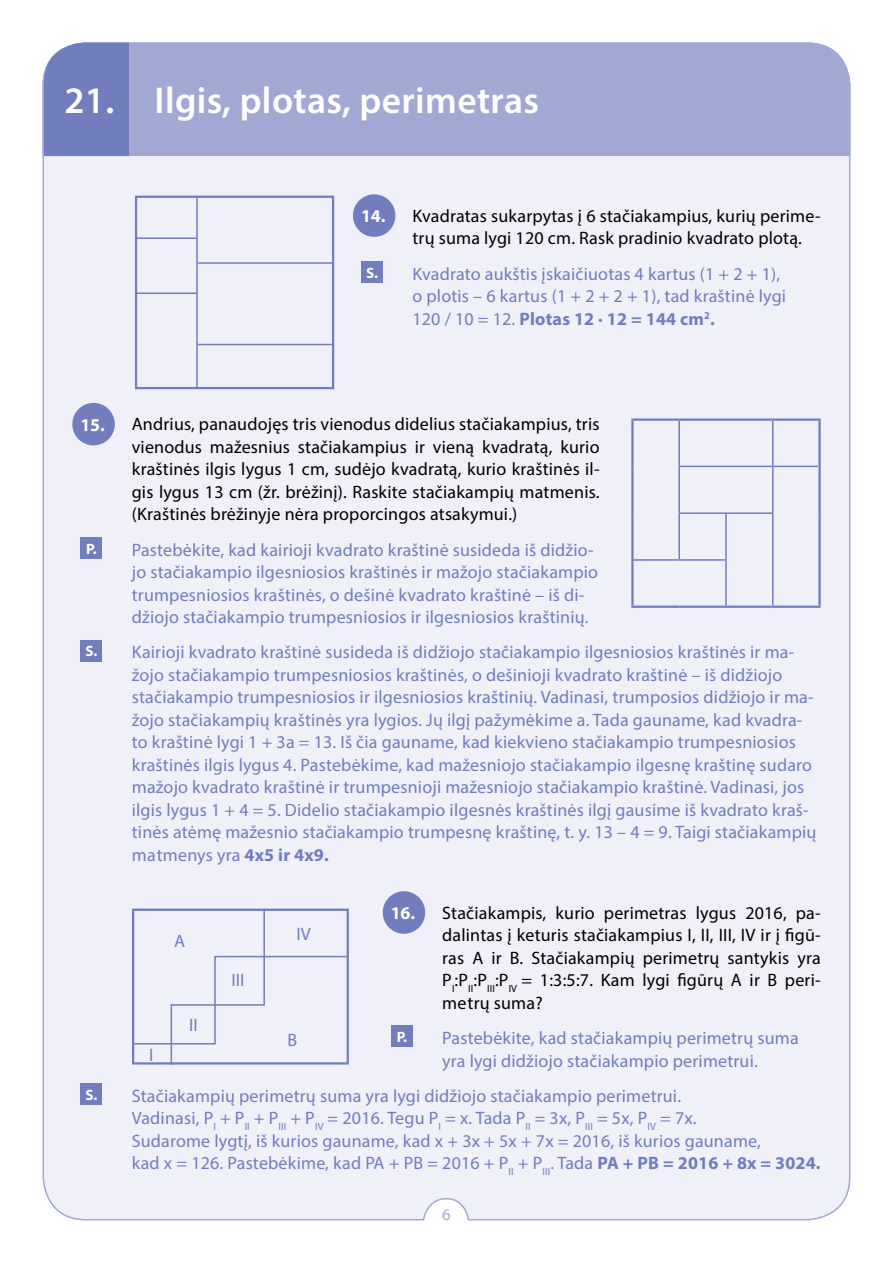
<style>
.page{position:relative;width:893px;height:1263px;background:#fff}
.page>*{position:absolute;margin:0;border:0;box-sizing:border-box;transform-origin:0 0}
.t1{font:600 37.5px "Myriad Pro";letter-spacing:.01em;color:#fff}
._4__Atsakymas{font:18px/22.5px "Myriad Pro";letter-spacing:.01em;color:#717dbd}
._2__Užduotis_12_pt{font:18px/22.5px "Myriad Pro";letter-spacing:.01em;color:#000;text-align:justify}
._8__Myriad_8_pt__mėl{font:18px "Myriad Pro";color:#717dbd}
.t2{font:700 18px "Myriad Pro";color:#fff}
.t3{font:16.5px "Myriad Pro";color:#a2a8d4}
.t4{font:700 15px "Myriad Pro";color:#fff}
.s1{font-weight:700}
</style>
<div class="page">
<div style="left:42px;top:42px;width:809px;height:1179px;background:#f0f0f8"></div>
<div style="left:43px;top:43px;width:807px;height:113px;background:#a2a8d4"></div>
<div style="left:44px;top:43px;width:85px;height:113px;background:#717dbd"></div>
<div style="left:353px;top:194px;width:42px;height:43px;background:#717dbd;border-radius:50%"></div>
<div style="left:361px;top:261px;width:22px;height:22px;background:#717dbd"></div>
<div style="left:72px;top:403px;width:43px;height:42px;background:#717dbd;border-radius:50%"></div>
<div style="left:81px;top:537px;width:21px;height:22px;background:#717dbd"></div>
<div style="left:81px;top:640px;width:21px;height:21px;background:#717dbd"></div>
<div style="left:383px;top:891px;width:42px;height:43px;background:#717dbd;border-radius:50%"></div>
<div style="left:391px;top:1026px;width:21px;height:21px;background:#717dbd"></div>
<div style="left:81px;top:1083px;width:21px;height:22px;background:#717dbd"></div>
<hr style="left:678px;top:421px;width:2px;height:45px;background:#717dbd">
<hr style="left:772px;top:421px;width:1px;height:45px;background:#717dbd">
<hr style="left:678px;top:466px;width:48px;height:1px;background:#717dbd">
<hr style="left:678px;top:467px;width:2px;height:45px;background:#717dbd">
<hr style="left:726px;top:466px;width:47px;height:1px;background:#717dbd">
<hr style="left:773px;top:466px;width:45px;height:1px;background:#717dbd">
<hr style="left:772px;top:467px;width:1px;height:45px;background:#717dbd">
<hr style="left:678px;top:512px;width:48px;height:2px;background:#717dbd">
<hr style="left:678px;top:514px;width:2px;height:45px;background:#717dbd">
<hr style="left:726px;top:512px;width:47px;height:2px;background:#717dbd">
<hr style="left:725px;top:514px;width:2px;height:45px;background:#717dbd">
<hr style="left:772px;top:514px;width:1px;height:46px;background:#717dbd">
<hr style="left:772px;top:560px;width:1px;height:46px;background:#717dbd">
<hr style="left:634px;top:559px;width:45px;height:2px;background:#717dbd">
<hr style="left:679px;top:559px;width:48px;height:2px;background:#717dbd">
<hr style="left:725px;top:561px;width:2px;height:45px;background:#717dbd">
<hr style="left:631px;top:418px;width:48px;height:3px;background:#717dbd">
<hr style="left:631px;top:421px;width:3px;height:45px;background:#717dbd">
<hr style="left:631px;top:466px;width:3px;height:47px;background:#717dbd">
<hr style="left:631px;top:513px;width:3px;height:47px;background:#717dbd">
<hr style="left:679px;top:418px;width:47px;height:3px;background:#717dbd">
<hr style="left:726px;top:418px;width:47px;height:3px;background:#717dbd">
<hr style="left:773px;top:418px;width:48px;height:3px;background:#717dbd">
<hr style="left:818px;top:421px;width:3px;height:45px;background:#717dbd">
<hr style="left:818px;top:466px;width:3px;height:47px;background:#717dbd">
<hr style="left:818px;top:513px;width:3px;height:47px;background:#717dbd">
<hr style="left:818px;top:560px;width:3px;height:46px;background:#717dbd">
<hr style="left:773px;top:606px;width:48px;height:2px;background:#717dbd">
<hr style="left:726px;top:606px;width:47px;height:2px;background:#717dbd">
<hr style="left:631px;top:560px;width:3px;height:46px;background:#717dbd">
<hr style="left:631px;top:606px;width:48px;height:2px;background:#717dbd">
<hr style="left:679px;top:606px;width:47px;height:2px;background:#717dbd">
<svg style="left:130px;top:907px;width:220px;height:159px"></svg>
<div style="left:135px;top:196px;width:199px;height:193px;border:2px solid #717dbd"></div>
<hr style="left:196px;top:196px;width:2px;height:193px;background:#717dbd">
<hr style="left:135px;top:237px;width:62px;height:2px;background:#717dbd">
<hr style="left:135px;top:292px;width:62px;height:2px;background:#717dbd">
<hr style="left:198px;top:262px;width:136px;height:2px;background:#717dbd">
<hr style="left:198px;top:344px;width:136px;height:1px;background:#717dbd">
<h1 class="t1" style="left:64px;top:77px;width:476px">21. Ilgis, plotas, perimetras</h1>
<p class="t2" style="left:361px;top:205px;width:26px">14.</p>
<p class="_2__Užduotis_12_pt" style="left:412px;top:204px;width:410px">Kvadratas sukarpytas į 6 stačiakampius, kurių perime&shy;trų suma lygi 120 cm. Rask pradinio kvadrato plotą.</p>
<p class="t4" style="left:366px;top:263px;width:13px">S.</p>
<p class="_4__Atsakymas" style="left:412px;top:262px;width:375px">Kvadrato aukštis įskaičiuotas 4 kartus (1 + 2 + 1), o plotis – 6 kartus (1 + 2 + 2 + 1), tad kraštinė lygi<br>120 / 10 = 12. <span class="s1">Plotas 12 · 12 = 144 cm</span><sup>2</sup><span class="s1">.</span></p>
<p class="t2" style="left:80px;top:413px;width:26px">15.</p>
<p class="_2__Užduotis_12_pt" style="left:132px;top:413px;width:469px">Andrius, panaudojęs tris vienodus didelius stačiakampius, tris vienodus mažesnius stačiakampius ir vieną kvadratą, kurio kraštinės ilgis lygus 1 cm, sudėjo kvadratą, kurio kraštinės il&shy;gis lygus 13 cm (žr. brėžinį). Raskite stačiakampių matmenis. (Kraštinės brėžinyje nėra proporcingos atsakymui.)</p>
<p class="t4" style="left:86px;top:539px;width:12px">P.</p>
<p class="_4__Atsakymas" style="left:132px;top:538px;width:468px">Pastebėkite, kad kairioji kvadrato kraštinė susideda iš didžio&shy;jo stačiakampio ilgesniosios kraštinės ir mažojo stačiakampio trumpesniosios kraštinės, o dešinė kvadrato kraštinė – iš di&shy;džiojo stačiakampio trumpesniosios ir ilgesniosios kraštinių.</p>
<p class="t4" style="left:85px;top:642px;width:13px">S.</p>
<p class="_4__Atsakymas" style="left:132px;top:641px;width:686px">Kairioji kvadrato kraštinė susideda iš didžiojo stačiakampio ilgesniosios kraštinės ir ma&shy;žojo stačiakampio trumpesniosios kraštinės, o dešinioji kvadrato kraštinė – iš didžiojo stačiakampio trumpesniosios ir ilgesniosios kraštinių. Vadinasi, trumposios didžiojo ir ma&shy;žojo stačiakampių kraštinės yra lygios. Jų ilgį pažymėkime a. Tada gauname, kad kvadra&shy;to kraštinė lygi 1 + 3a = 13. Iš čia gauname, kad kiekvieno stačiakampio trumpesniosios kraštinės ilgis lygus 4. Pastebėkime, kad mažesniojo stačiakampio ilgesnę kraštinę sudaro mažojo kvadrato kraštinė ir trumpesnioji mažesniojo stačiakampio kraštinė. Vadinasi, jos ilgis lygus 1 + 4 = 5. Didelio stačiakampio ilgesnės kraštinės ilgį gausime iš kvadrato kraš&shy;tinės atėmę mažesnio stačiakampio trumpesnę kraštinę, t. y. 13 – 4 = 9. Taigi stačiakampių matmenys yra <span class="s1">4x5 ir 4x9.</span></p>
<p class="_8__Myriad_8_pt__mėl" style="left:174px;top:929px;width:13px">A</p>
<p class="_8__Myriad_8_pt__mėl" style="left:149px;top:1044px;width:6px">I</p>
<p class="_8__Myriad_8_pt__mėl" style="left:189px;top:1013px;width:10px">II</p>
<p class="_8__Myriad_8_pt__mėl" style="left:232px;top:969px;width:14px">III</p>
<p class="_8__Myriad_8_pt__mėl" style="left:297px;top:923px;width:16px">IV</p>
<p class="_8__Myriad_8_pt__mėl" style="left:288px;top:1028px;width:11px">B</p>
<p class="t2" style="left:391px;top:901px;width:26px">16.</p>
<p class="_2__Užduotis_12_pt" style="left:442px;top:901px;width:380px">Stačiakampis, kurio perimetras lygus 2016, pa&shy;dalintas į keturis stačiakampius I, II, III, IV ir į figū&shy;ras A ir B. Stačiakampių perimetrų santykis yra P<sub>I</sub>:P<sub>II</sub>:P<sub>III</sub>:P<sub>IV</sub> = 1:3:5:7. Kam lygi figūrų A ir B peri&shy;metrų suma?</p>
<p class="t4" style="left:397px;top:1027px;width:12px">P.</p>
<p class="_4__Atsakymas" style="left:442px;top:1026px;width:358px">Pastebėkite, kad stačiakampių perimetrų suma yra lygi didžiojo stačiakampio perimetrui.</p>
<p class="t4" style="left:85px;top:1085px;width:13px">S.</p>
<p class="_4__Atsakymas" style="left:132px;top:1084px;width:690px">Stačiakampių perimetrų suma yra lygi didžiojo stačiakampio perimetrui.<br>Vadinasi, P<sub>I</sub> + P<sub>II</sub> + P<sub>III</sub> + P<sub>IV</sub> = 2016. Tegu P<sub>I</sub> = x. Tada P<sub>II</sub> = 3x, P<sub>III</sub> = 5x, P<sub>IV</sub> = 7x.<br>Sudarome lygtį, iš kurios gauname, kad x + 3x + 5x + 7x = 2016, iš kurios gauname,<br>kad x = 126. Pastebėkime, kad PA + PB = 2016 + P<sub>II</sub> + P<sub>III</sub>. Tada <span class="s1">PA + PB = 2016 + 8x = 3024.</span></p>
<p class="t3" style="left:442px;top:1205px;width:10px">6</p>
</div>
